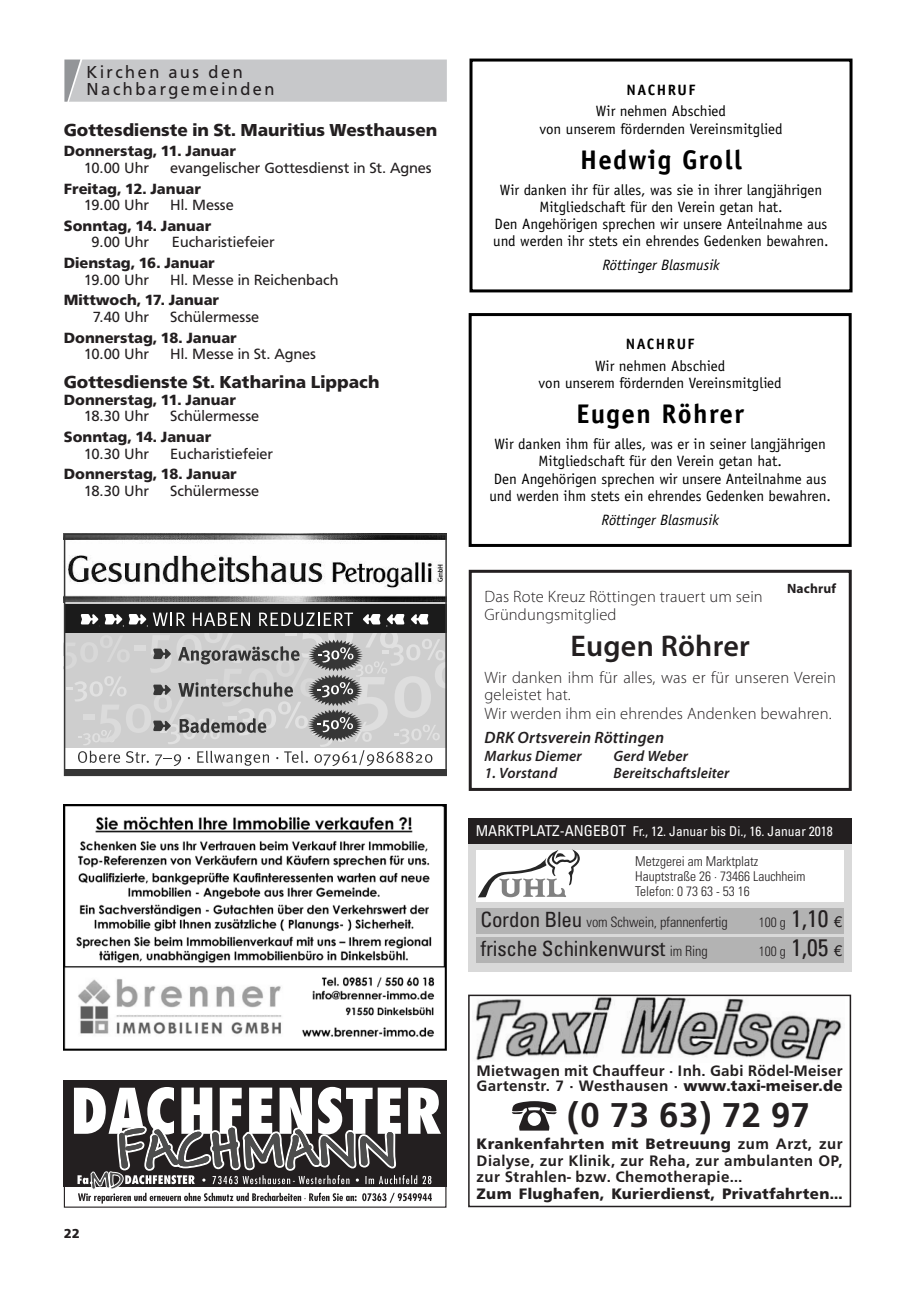
<style>
.page{position:relative;width:915px;height:1297px;background:#fff}
.page>*{position:absolute;margin:0;border:0;box-sizing:border-box;transform-origin:0 0}
.t1{font:500 36px "Frutus T";letter-spacing:.015em;color:#231f20}
.t2{font:600 30px "Myriad Pro";letter-spacing:.01em;color:#231f20}
.t3{font:700 27px "Officina Sans Std";letter-spacing:.05em;color:#000}
.t4{font:condensed 21px "Univers";letter-spacing:-.01em;color:#231f20}
.t5{font:700 18px "Frutus T";color:#231f20}
.t6{font:18px/16.5px "Frutus T";letter-spacing:.15em;color:#231f20;scale:.96 1}
.t7{font:300 16.5px/18px "Myriad Pro";letter-spacing:.01em;color:#231f20}
.t8{font:italic 600 16.5px "Myriad Pro";letter-spacing:.01em;color:#231f20}
.t9{font:500 15.75px/16.5px "Frutus T";letter-spacing:.015em;color:#231f20}
.t10{font:700 15.75px "Frutus T";letter-spacing:.02em;color:#231f20}
.t11{font:15.3px "Frutus T";color:#231f20}
.t12{font:700 15.3px "Frutus T";color:#231f20}
.t13{font:15px/17.2px "Officina Sans Std";color:#000;text-align:center}
.t14{font:italic 600 15px "Myriad Pro";letter-spacing:.01em;color:#231f20}
.t15{font:italic 15px "Officina Sans Std";color:#000}
.t16{font:700 15px "Officina Sans Std";letter-spacing:.1em;color:#000}
.t17{font:300 condensed 14.25px "Univers";letter-spacing:-.01em;color:#231f20}
.t18{font:300 condensed 13.5px/15px "Univers";color:#231f20}
.t19{font:condensed 13.5px "Univers";color:#fff}
.t20{font:700 13.5px "Myriad Pro";letter-spacing:.01em;color:#231f20}
.t21{font:700 13.5px "Frutus T";color:#231f20}
.s1{font-size:15px}
.s2{font-weight:400;font-size:21px}
.s3{font-weight:400;font-size:24px}
.s4{font-family:"Helvetica Neue LT Std";font-weight:400;font-stretch:normal;font-size:15px}
.s5{font-weight:300;font-size:14.25px}
.s6{font-weight:700}
</style>
<div class="page">
<div style="left:64px;top:60px;width:382px;height:42px;background:#c7c8ca"></div>
<div style="left:469px;top:59px;width:383px;height:233px;border:3px solid #000"></div>
<div style="left:468px;top:313px;width:383px;height:234px;border:3px solid #000"></div>
<div style="left:468px;top:570px;width:383px;height:221px;border:3px solid #231f20"></div>
<img style="left:475px;top:998px;width:367px;height:63px">
<div style="left:468px;top:995px;width:382px;height:212px;border:2px solid #231f20"></div>
<div style="left:468px;top:818px;width:383px;height:153px;background:#d9d9d9"></div>
<div style="left:476px;top:850px;width:367px;height:52px;background:#fff"></div>
<div style="left:476px;top:908px;width:367px;height:25px;background:#b3b3b3"></div>
<svg style="left:478px;top:849px;width:101px;height:48px"></svg>
<div style="left:476px;top:937px;width:367px;height:25px;background:#b3b3b3"></div>
<div style="left:468px;top:818px;width:383px;height:26px;background:#231f20"></div>
<img style="left:64px;top:804px;width:383px;height:247px">
<img style="left:67px;top:537px;width:376px;height:65px">
<div style="left:64px;top:602px;width:382px;height:146px;background:linear-gradient(to right,#1b1b1b,#1b1b1b)"></div>
<div style="left:64px;top:769px;width:382px;height:7px;background:#363636"></div>
<div style="left:64px;top:605px;width:382px;height:28px;background:#1b1b1b"></div>
<svg style="left:67px;top:612px;width:376px;height:154px"></svg>
<div style="left:64px;top:534px;width:382px;height:242px;border:2px solid #363636"></div>
<div style="left:64px;top:1080px;width:382px;height:106px;background:#231f20"></div>
<svg style="left:74px;top:1086px;width:367px;height:117px"></svg>
<p class="t6" style="left:87px;top:64px;width:197px">Kirchen aus den<br>Nachbargemeinden</p>
<p class="t5" style="left:64px;top:119px;width:375px">Gottesdienste in St. Mauritius Westhausen</p>
<p class="t12" style="left:64px;top:142px;width:173px">Donnerstag, 11. Januar</p>
<p class="t11" style="left:84px;top:159px;width:67px">10.00 Uhr</p>
<p class="t11" style="left:170px;top:159px;width:263px">evangelischer Gottesdienst in St. Agnes</p>
<p class="t12" style="left:64px;top:179px;width:138px">Freitag, 12. Januar</p>
<p class="t11" style="left:84px;top:196px;width:67px">19.00 Uhr</p>
<p class="t11" style="left:170px;top:196px;width:65px">Hl. Messe</p>
<p class="t12" style="left:64px;top:217px;width:149px">Sonntag, 14. Januar</p>
<p class="t11" style="left:91px;top:233px;width:59px">9.00 Uhr</p>
<p class="t11" style="left:172px;top:233px;width:104px">Eucharistiefeier</p>
<p class="t12" style="left:64px;top:254px;width:152px">Dienstag, 16. Januar</p>
<p class="t11" style="left:84px;top:270px;width:67px">19.00 Uhr</p>
<p class="t11" style="left:170px;top:270px;width:170px">Hl. Messe in Reichenbach</p>
<p class="t12" style="left:64px;top:291px;width:157px">Mittwoch, 17. Januar</p>
<p class="t11" style="left:93px;top:308px;width:58px">7.40 Uhr</p>
<p class="t11" style="left:170px;top:308px;width:90px">Schülermesse</p>
<p class="t12" style="left:64px;top:328px;width:174px">Donnerstag, 18. Januar</p>
<p class="t11" style="left:84px;top:345px;width:67px">10.00 Uhr</p>
<p class="t11" style="left:170px;top:345px;width:147px">Hl. Messe in St. Agnes</p>
<p class="t5" style="left:64px;top:372px;width:317px">Gottesdienste St. Katharina Lippach</p>
<p class="t12" style="left:64px;top:391px;width:173px">Donnerstag, 11. Januar</p>
<p class="t11" style="left:84px;top:407px;width:67px">18.30 Uhr</p>
<p class="t11" style="left:170px;top:407px;width:90px">Schülermesse</p>
<p class="t12" style="left:64px;top:428px;width:149px">Sonntag, 14. Januar</p>
<p class="t11" style="left:84px;top:444px;width:67px">10.30 Uhr</p>
<p class="t11" style="left:170px;top:444px;width:104px">Eucharistiefeier</p>
<p class="t12" style="left:64px;top:465px;width:174px">Donnerstag, 18. Januar</p>
<p class="t11" style="left:84px;top:482px;width:67px">18.30 Uhr</p>
<p class="t11" style="left:170px;top:482px;width:90px">Schülermesse</p>
<p class="t16" style="left:626px;top:84px;width:70px">NACHRUF</p>
<p class="t13" style="left:539px;top:104px;width:244px">Wir nehmen Abschied<br>von unserem fördernden Vereinsmitglied</p>
<h3 class="t3" style="left:579px;top:150px;width:163px">Hedwig Groll</h3>
<p class="t13" style="left:493px;top:182px;width:337px">Wir danken ihr für alles, was sie in ihrer langjährigen Mitgliedschaft für den Verein getan hat.<br>Den Angehörigen sprechen wir unsere Anteilnahme aus und werden ihr stets ein ehrendes Gedenken bewahren.</p>
<p class="t15" style="left:602px;top:259px;width:119px">Röttinger Blasmusik</p>
<p class="t16" style="left:626px;top:339px;width:69px">NACHRUF</p>
<p class="t13" style="left:538px;top:358px;width:244px">Wir nehmen Abschied<br>von unserem fördernden Vereinsmitglied</p>
<h3 class="t3" style="left:576px;top:404px;width:169px">Eugen Röhrer</h3>
<p class="t13" style="left:489px;top:437px;width:343px">Wir danken ihm für alles, was er in seiner langjährigen Mitgliedschaft für den Verein getan hat.<br>Den Angehörigen sprechen wir unsere Anteilnahme aus und werden ihm stets ein ehrendes Gedenken bewahren.</p>
<p class="t15" style="left:601px;top:514px;width:119px">Röttinger Blasmusik</p>
<p class="t20" style="left:786px;top:583px;width:50px">Nachruf</p>
<p class="t7" style="left:484px;top:589px;width:280px">Das Rote Kreuz Röttingen trauert um sein<br>Gründungsmitglied</p>
<h2 class="t2" style="left:570px;top:635px;width:181px">Eugen Röhrer</h2>
<p class="t7" style="left:484px;top:671px;width:353px;line-height:16.5px">Wir danken ihm für alles, was er für unseren Verein geleistet hat.</p>
<p class="t7" style="left:484px;top:706px;width:348px">Wir werden ihm ein ehrendes Andenken bewahren.</p>
<p class="t8" style="left:484px;top:731px;width:181px">DRK Ortsverein Röttingen</p>
<p class="t14" style="left:484px;top:750px;width:99px">Markus Diemer</p>
<p class="t14" style="left:613px;top:750px;width:76px">Gerd Weber</p>
<p class="t14" style="left:484px;top:767px;width:74px">1. Vorstand</p>
<p class="t14" style="left:613px;top:767px;width:117px">Bereitschaftsleiter</p>
<p class="t19" style="left:475px;top:827px;width:358px"><span class="s1">MARKTPLATZ-ANGEBOT</span> Fr., 12. Januar bis Di., 16. Januar 2018</p>
<p class="t18" style="left:635px;top:855px;width:172px">Metzgerei am Marktplatz<br>Hauptstraße 26 · 73466 Lauchheim<br>Telefon: 0 73 63 - 53 16</p>
<p class="t17" style="left:480px;top:917px;width:249px"><span class="s2">Cordon Bleu</span> vom Schwein, pfannenfertig</p>
<p class="t18" style="left:758px;top:916px;width:85px">100 g <span class="s3">1,10</span> <span class="s4">€</span></p>
<h3 class="t4" style="left:480px;top:941px;width:228px">frische Schinkenwurst <span class="s5">im Ring</span></h3>
<p class="t18" style="left:758px;top:945px;width:85px">100 g <span class="s3">1,05</span> <span class="s4">€</span></p>
<p class="t21" style="left:64px;top:1225px;width:17px">22</p>
<p class="t9" style="left:476px;top:1063px;width:367px;line-height:15px">Mietwagen mit Chauffeur · Inh. Gabi Rödel-Meiser<br>Gartenstr. 7 · Westhausen · <span class="s6">www.taxi-meiser.de</span></p>
<h1 class="t1" style="left:509px;top:1093px;width:302px">☎ (0 73 63) 72 97</h1>
<p class="t9" style="left:476px;top:1135px;width:367px;text-align:justify"><span class="s6">Krankenfahrten mit Betreuung</span> zum Arzt, zur Dialyse, zur Klinik, zur Reha, zur ambulanten OP, zur Strahlen- bzw. Chemotherapie…</p>
<p class="t10" style="left:476px;top:1184px;width:367px">Zum Flughafen, Kurierdienst, Privatfahrten…</p>
</div>
